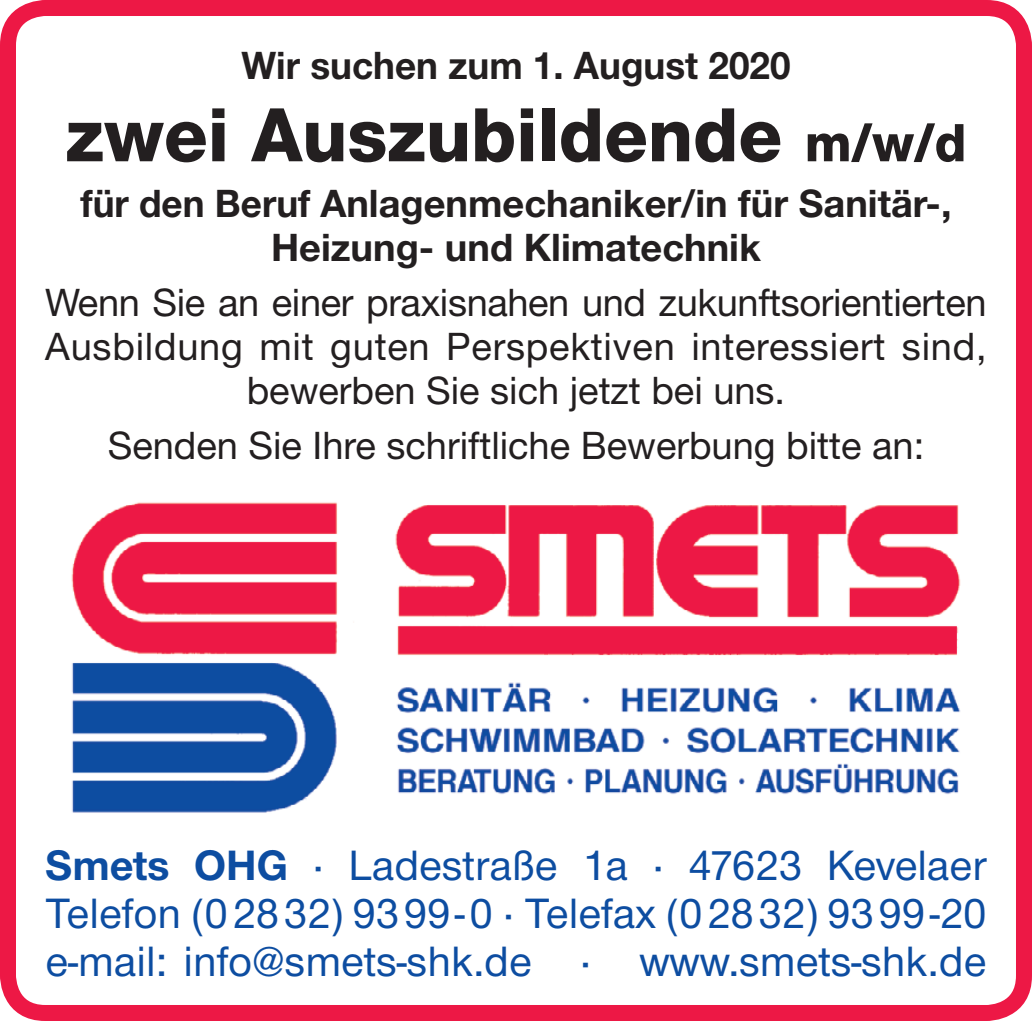
<style>
.page{position:relative;width:1032px;height:1021px;background:#fff}
.page>*{position:absolute;margin:0;border:0;box-sizing:border-box;transform-origin:0 0}
.t1{font:800 74px "Helvetica Neue LT Std";color:#231f20}
.t2{font:500 44px/48px "Nimbus Sans Novus T";color:#0d4da1;text-align:justify}
.t3{font:38px/44px "Helvetica Neue LT Std";color:#231f20;text-align:center}
.t4{font:700 38px/44px "Helvetica Neue LT Std";color:#231f20;text-align:center}
.s1{font-size:52px}
.s2{font-weight:700}
</style>
<div class="page">
<div style="left:0;top:0;width:1032px;height:1020px;border:16px solid #ed1845;border-radius:37px"></div>
<img style="left:71px;top:502px;width:890px;height:311px">
<p class="t4" style="left:241px;top:43px;width:550px">Wir suchen zum 1. August 2020</p>
<h1 class="t1" style="left:66px;top:91px;width:902px">zwei Auszubildende <span class="s1">m/w/d</span></h1>
<p class="t4" style="left:80px;top:180px;width:873px">für den Beruf Anlagenmechaniker/in für Sanitär-,<br>Heizung- und Klimatechnik</p>
<p class="t3" style="left:45px;top:280px;width:943px">Wenn Sie an einer praxisnahen und zukunftsorientierten<br>Ausbildung mit guten Perspektiven interessiert sind, bewerben Sie sich jetzt bei uns.</p>
<p class="t3" style="left:108px;top:423px;width:818px">Senden Sie Ihre schriftliche Bewerbung bitte an:</p>
<p class="t2" style="left:45px;top:840px;width:943px"><span class="s2">Smets OHG</span> · Ladestraße 1a · 47623 Kevelaer Telefon (02832) 9399-0 · Telefax (02832) 9399-20 e-mail: info@smets-shk.de · www.smets-shk.de</p>
</div>
